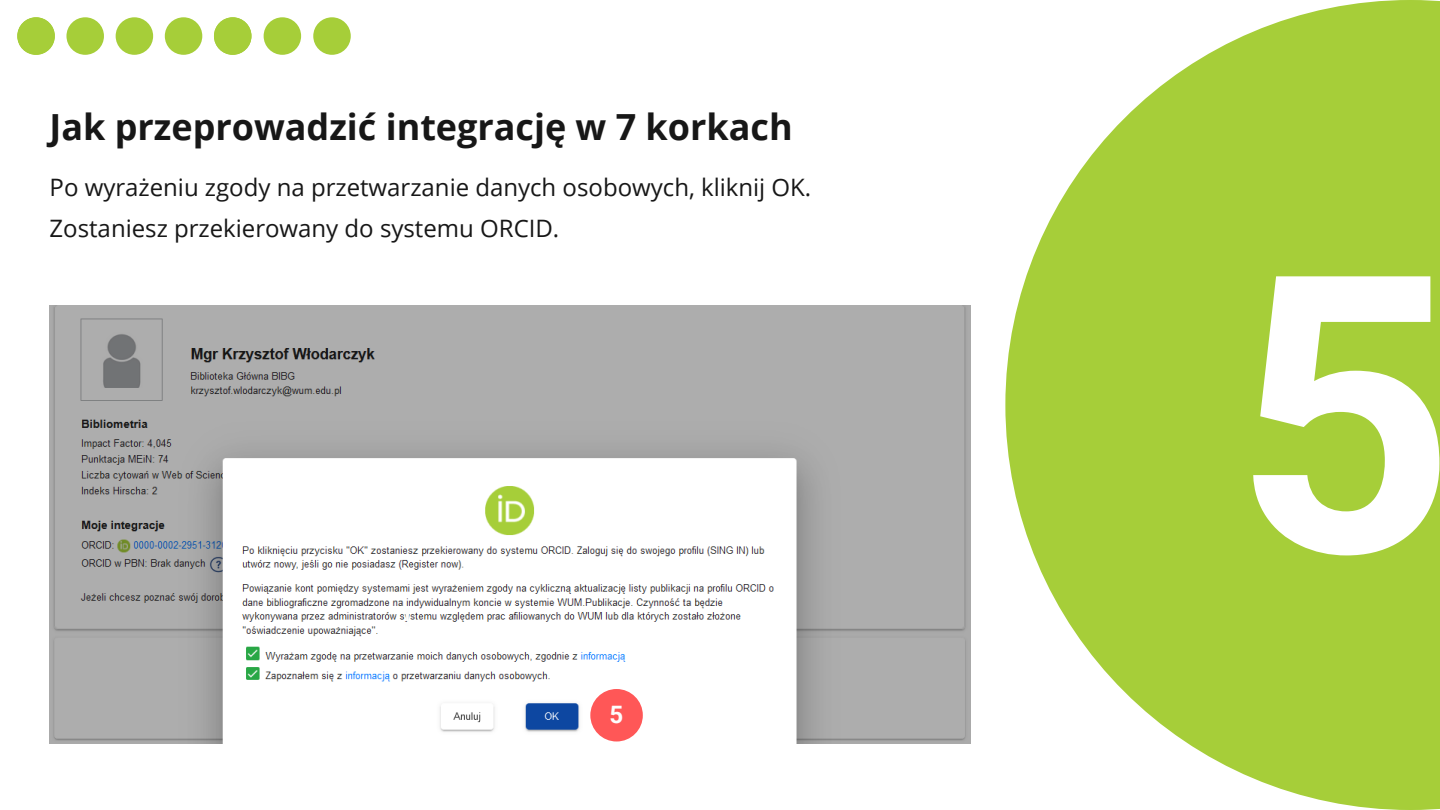
<style>
.page{position:relative;width:1440px;height:810px;background:#fff}
.page>*{position:absolute;margin:0;border:0;box-sizing:border-box;transform-origin:0 0}
.t1{font:700 387.3px "Roboto";color:#fff}
.t2{font:700 36px "Open Sans";color:#171717}
.t3{font:24px/40.5px "Open Sans";color:#171717}
.t4{font:700 24px "Roboto";color:#fdfdfd}
</style>
<div class="page">
<svg style="left:1005px;top:0;width:435px;height:810px;fill:#a6ce39"></svg>
<img style="left:50px;top:306px;width:921px;height:438px">
<div style="left:17px;top:17px;width:38px;height:38px;background:#a6ce39;border-radius:50%"></div>
<div style="left:214px;top:17px;width:37px;height:38px;background:#a6ce39;border-radius:50%"></div>
<div style="left:264px;top:17px;width:37px;height:38px;background:#a6ce39;border-radius:50%"></div>
<div style="left:313px;top:17px;width:38px;height:38px;background:#a6ce39;border-radius:50%"></div>
<div style="left:66px;top:17px;width:38px;height:38px;background:#a6ce39;border-radius:50%"></div>
<div style="left:116px;top:17px;width:37px;height:38px;background:#a6ce39;border-radius:50%"></div>
<div style="left:165px;top:17px;width:37px;height:38px;background:#a6ce39;border-radius:50%"></div>
<div style="left:590px;top:689px;width:53px;height:53px;background:#ff5757;border-radius:50%"></div>
<p class="t2" style="left:50px;top:101px;width:745px">Jak przeprowadzić integrację w 7 korkach</p>
<p class="t3" style="left:50px;top:166px;width:763px">Po wyrażeniu zgody na przetwarzanie danych osobowych, kliknij OK.<br>Zostaniesz przekierowany do systemu ORCID.</p>
<p class="t4" style="left:404px;top:604px;width:8px">!</p>
<p class="t4" style="left:610px;top:701px;width:15px">5</p>
<p class="t1" style="left:1233px;top:193px;width:223px">5</p>
</div>
